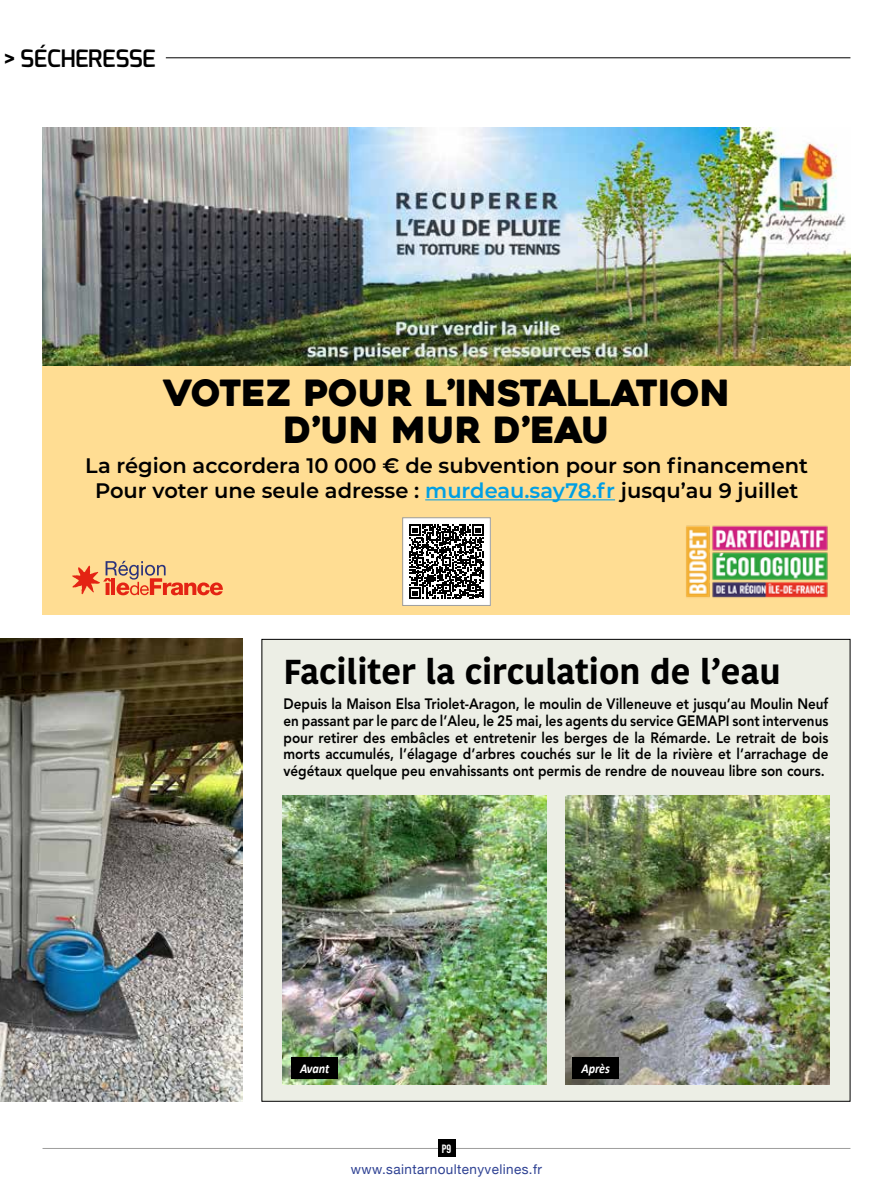
<style>
.page{position:relative;width:893px;height:1191px;background:#fff}
.page>*{position:absolute;margin:0;border:0;box-sizing:border-box;transform-origin:0 0}
.t1{font:36px/37.5px "Heavitas";color:#000;text-align:center}
.t2{font:700 34.5px "Kohinoor Bangla";color:#000}
.t3{font:600 24px "Exo";letter-spacing:-.02em;color:#000}
.t4{font:600 21px/25.2px "Montserrat";color:#000;text-align:center}
.t5{font:800 15px/16.5px "Avenir LT Std";color:#000;text-align:justify;scale:.9 1}
.t6{font:13.5px "Helvetica Neue";letter-spacing:.03em;color:#2e4193}
.t7{font:italic 700 13.5px "Calibri";letter-spacing:-.01em;color:#fff;scale:.9 1}
.t8{font:12px "Bebas Neue";color:#fff}
.s1{color:#009fe3}
</style>
<div class="page">
<hr style="left:43px;top:1148px;width:807px;height:1px;background:#9d9d9c">
<div style="left:438px;top:1140px;width:17px;height:17px;background:#000"></div>
<img style="left:0;top:639px;width:242px;height:462px">
<div style="left:262px;top:639px;width:588px;height:462px;background:#eceee5"></div>
<img style="left:283px;top:795px;width:263px;height:289px">
<img style="left:566px;top:795px;width:263px;height:289px">
<hr style="left:166px;top:57px;width:684px;height:1px;background:#000">
<div style="left:43px;top:128px;width:807px;height:486px;background:#ffdd93"></div>
<img style="left:43px;top:128px;width:807px;height:238px">
<img style="left:672px;top:525px;width:172px;height:90px">
<svg style="left:72px;top:561px;width:151px;height:34px"></svg>
<div style="left:403px;top:518px;width:87px;height:87px;background:#fff"></div>
<svg style="left:409px;top:524px;width:75px;height:75px"></svg>
<div style="left:402px;top:517px;width:88px;height:88px;border:1px solid #9d9d9c"></div>
<hr style="left:425px;top:499px;width:190px;height:1px;background:#009fe3">
<div style="left:291px;top:1057px;width:47px;height:21px;background:#000"></div>
<div style="left:572px;top:1057px;width:47px;height:21px;background:#000"></div>
<h3 class="t3" style="left:4px;top:43px;width:153px">&gt; SÉCHERESSE</h3>
<h1 class="t1" style="left:163px;top:374px;width:569px">VOTEZ POUR L’INSTALLATION<br>D’UN MUR D’EAU</h1>
<h3 class="t4" style="left:85px;top:451px;width:724px">La région accordera 10 000 € de subvention pour son financement<br>Pour voter une seule adresse : <span class="s1">murdeau.say78.fr</span> jusqu’au 9 juillet</h3>
<h2 class="t2" style="left:284px;top:642px;width:499px">Faciliter la circulation de l’eau</h2>
<p class="t5" style="left:284px;top:696px;width:607px">Depuis la Maison Elsa Triolet-Aragon, le moulin de Villeneuve et jusqu’au Moulin Neuf en passant par le parc de l’Aleu, le 25 mai, les agents du service GEMAPI sont intervenus pour retirer des embâcles et entretenir les berges de la Rémarde. Le retrait de bois morts accumulés, l’élagage d’arbres couchés sur le lit de la rivière et l’arrachage de végétaux quelque peu envahissants ont permis de rendre de nouveau libre son cours.</p>
<p class="t7" style="left:300px;top:1058px;width:34px">Avant</p>
<p class="t7" style="left:582px;top:1058px;width:33px">Après</p>
<p class="t8" style="left:442px;top:1142px;width:11px">P9</p>
<p class="t6" style="left:351px;top:1159px;width:193px">www.saintarnoultenyvelines.fr</p>
</div>
